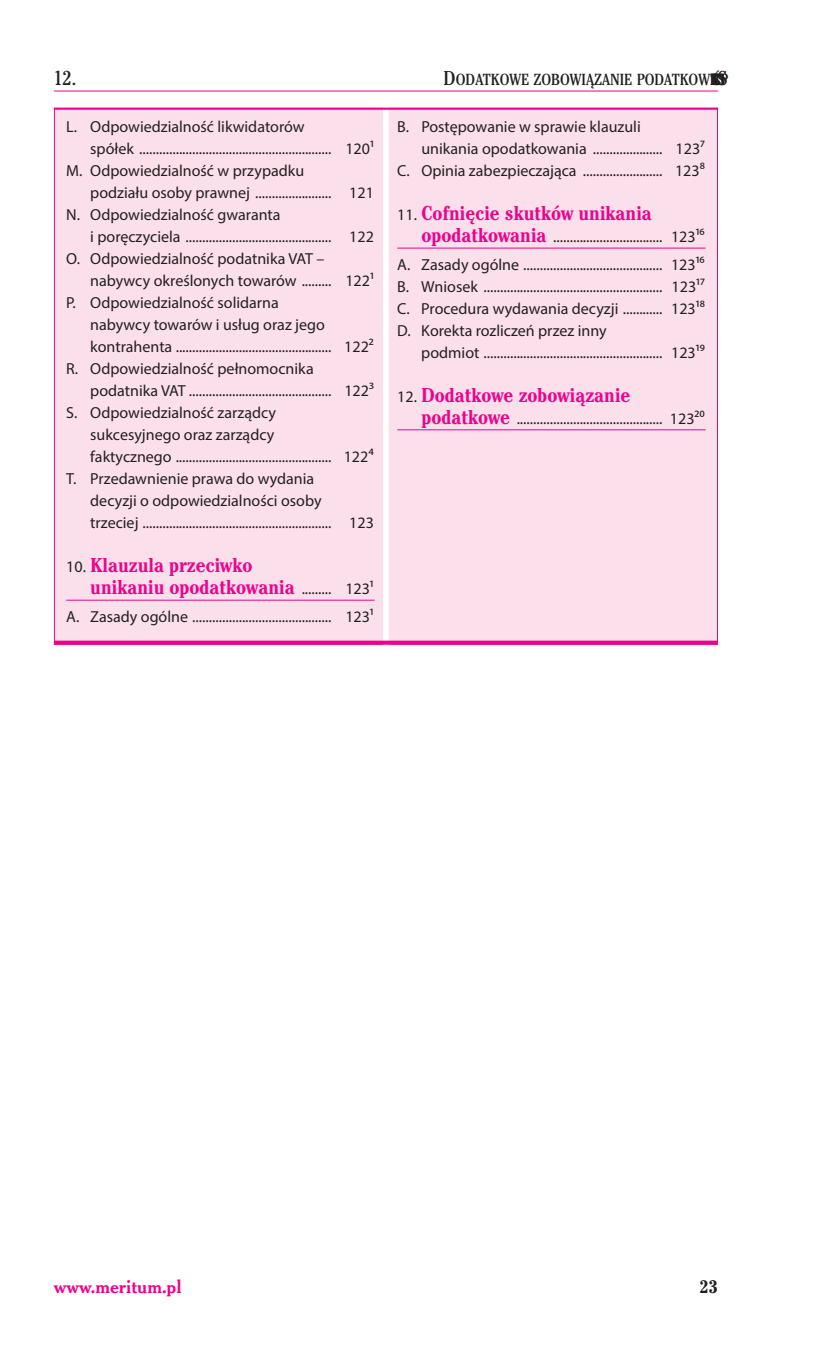
<style>
.page{position:relative;width:823px;height:1361px;background:#fff}
.page>*{position:absolute;margin:0;border:0;box-sizing:border-box;transform-origin:0 0}
.t1{font:700 condensed 20px/22px "Cheltenham";color:#ed028c}
.t2{font:20px "Cheltenham Book Cond SC800";color:#231f20}
.t3{font:18px "Cheltenhm Bd Hd EU";color:#ed028c}
.t4{font:700 condensed 18px "Cheltenham";color:#231f20}
.t5{font:16px/22px "Myriad Pro";color:#231f20;text-align:right}
.t6{font:16px "Cheltenham Book Cond SC800";color:#231f20}
.s1{font-size:20px}
.s2{font-family:"Myriad Pro";font-weight:400;font-stretch:normal;font-size:16px;color:#231f20}
.s3{font-family:"Cheltenham";font-weight:700;font-stretch:condensed;font-size:20px;color:#ed028c}
</style>
<div class="page">
<hr style="left:54px;top:91px;width:663px;height:1px;background:#ed028c">
<div style="left:54px;top:108px;width:663px;height:536px;background:#fbdfeb"></div>
<hr style="left:66px;top:600px;width:308px;height:1px;background:#ed028c">
<hr style="left:397px;top:248px;width:308px;height:1px;background:#ed028c">
<hr style="left:397px;top:429px;width:308px;height:1px;background:#ed028c">
<div style="left:383px;top:108px;width:5px;height:536px;background:#fff"></div>
<svg style="left:54px;top:640px;width:663px;height:4px;background:#ef249b"></svg>
<hr style="left:54px;top:108px;width:663px;height:2px;background:#ed028c">
<p class="t2" style="left:54px;top:66px;width:24px">12.</p>
<p class="t6" style="left:443px;top:70px;width:286px"><span class="s1">D</span> ODATKOWE ZOBOWIĄZANIE PODATKOWETREŚCI<span class="s1">S</span>PI</p>
<p class="t5" style="left:66px;top:115px;width:240px">L. Odpowiedzialność likwidatorów</p>
<p class="t5" style="left:90px;top:137px;width:285px">spółek .......................................................... 120¹</p>
<p class="t5" style="left:66px;top:159px;width:239px">M. Odpowiedzialność w przypadku</p>
<p class="t5" style="left:90px;top:181px;width:285px">podziału osoby prawnej ....................... 121</p>
<p class="t5" style="left:66px;top:203px;width:216px">N. Odpowiedzialność gwaranta</p>
<p class="t5" style="left:90px;top:225px;width:285px">i poręczyciela ............................................ 122</p>
<p class="t5" style="left:66px;top:247px;width:259px">O. Odpowiedzialność podatnika VAT –</p>
<p class="t5" style="left:90px;top:269px;width:285px">nabywcy określonych towarów ......... 122¹</p>
<p class="t5" style="left:66px;top:291px;width:214px">P. Odpowiedzialność solidarna</p>
<p class="t5" style="left:90px;top:313px;width:236px">nabywcy towarów i usług oraz jego</p>
<p class="t5" style="left:90px;top:335px;width:285px">kontrahenta ............................................... 122²</p>
<p class="t5" style="left:66px;top:357px;width:249px">R. Odpowiedzialność pełnomocnika</p>
<p class="t5" style="left:90px;top:379px;width:285px">podatnika VAT ........................................... 122³</p>
<p class="t5" style="left:66px;top:401px;width:211px">S. Odpowiedzialność zarządcy</p>
<p class="t5" style="left:90px;top:423px;width:185px">sukcesyjnego oraz zarządcy</p>
<p class="t5" style="left:90px;top:445px;width:285px">faktycznego ............................................... 122⁴</p>
<p class="t5" style="left:66px;top:467px;width:249px">T. Przedawnienie prawa do wydania</p>
<p class="t5" style="left:90px;top:489px;width:233px">decyzji o odpowiedzialności osoby</p>
<p class="t5" style="left:90px;top:511px;width:285px">trzeciej ......................................................... 123</p>
<p class="t1" style="left:90px;top:554px;width:285px;text-indent:-24px"><span class="s2">10.</span> Klauzula przeciwko<br>unikaniu opodatkowania <span class="s2">......... 123¹</span></p>
<p class="t5" style="left:66px;top:605px;width:309px">A. Zasady ogólne .......................................... 123¹</p>
<p class="t5" style="left:397px;top:115px;width:245px">B. Postępowanie w sprawie klauzuli</p>
<p class="t5" style="left:421px;top:137px;width:285px">unikania opodatkowania ..................... 123⁷</p>
<p class="t5" style="left:397px;top:159px;width:309px">C. Opinia zabezpieczająca ........................ 123⁸</p>
<p class="t1" style="left:397px;top:202px;width:256px"><span class="s2">11.</span> Cofnięcie skutków unikania</p>
<p class="t5" style="left:397px;top:223px;width:309px;line-height:27.6px"><span class="s3">opodatkowania</span> ................................. 123¹⁶<br>A. Zasady ogólne .......................................... 123¹⁶</p>
<p class="t5" style="left:397px;top:275px;width:309px;text-align:justify">B. Wniosek ...................................................... 123¹⁷<br>C. Procedura wydawania decyzji ............ 123¹⁸<br>D. Korekta rozliczeń przez inny</p>
<p class="t5" style="left:421px;top:341px;width:285px">podmiot ...................................................... 123¹⁹</p>
<p class="t1" style="left:397px;top:384px;width:235px"><span class="s2">12.</span> Dodatkowe zobowiązanie</p>
<p class="t5" style="left:421px;top:407px;width:285px"><span class="s3">podatkowe</span> ............................................ 123²⁰</p>
<p class="t3" style="left:54px;top:1275px;width:129px">www.meritum.pl</p>
<p class="t4" style="left:699px;top:1275px;width:19px">23</p>
</div>
